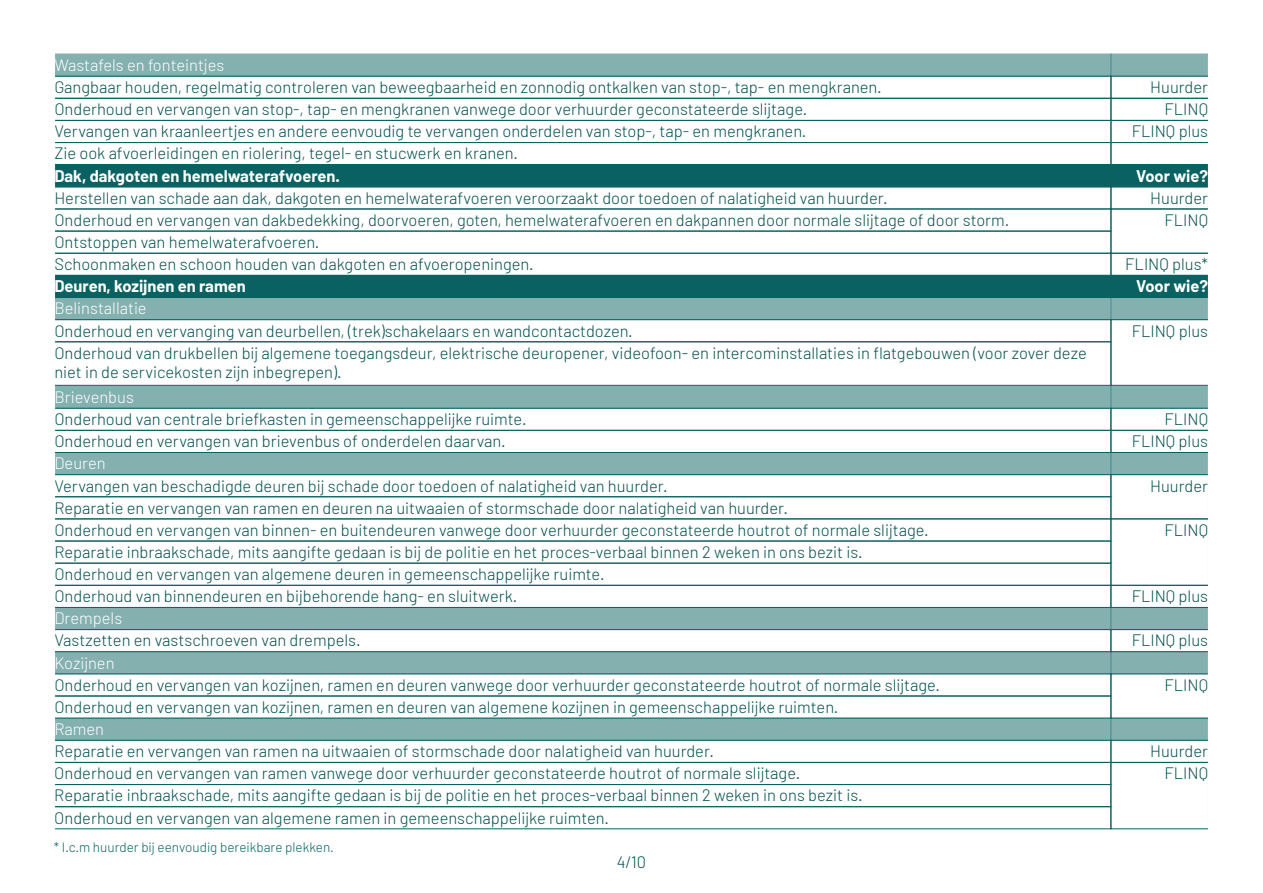
<style>
.page{position:relative;width:1263px;height:893px;background:#fff}
.page>*{position:absolute;margin:0;border:0;box-sizing:border-box;transform-origin:0 0}
.t1{font:300 16.5px "Barlow";color:#034f4e}
.t2{font:300 16.5px "Barlow";color:#fff}
.t3{font:700 16.5px "Barlow";color:#fff}
.t4{font:300 13.5px "Barlow";color:#0a6161}
</style>
<div class="page">
<div style="left:54px;top:54px;width:1057px;height:22px;background:#84b0b0"></div>
<div style="left:1110px;top:54px;width:99px;height:23px;background:#84b0b0"></div>
<div style="left:1110px;top:319px;width:99px;height:67px;border:1px solid #0a6161"></div>
<div style="left:1110px;top:452px;width:99px;height:23px;background:#84b0b0"></div>
<div style="left:1111px;top:275px;width:97px;height:22px;background:#0a6161"></div>
<div style="left:1110px;top:186px;width:99px;height:23px;border:1px solid #0a6161"></div>
<div style="left:1110px;top:718px;width:99px;height:23px;background:#84b0b0;border:1px solid #0a6161"></div>
<div style="left:1110px;top:76px;width:99px;height:23px;border:1px solid #0a6161"></div>
<div style="left:1110px;top:430px;width:99px;height:23px;border:1px solid #0a6161"></div>
<div style="left:1110px;top:253px;width:99px;height:23px;border:1px solid #0a6161"></div>
<div style="left:1110px;top:607px;width:99px;height:23px;background:#84b0b0;border:1px solid #0a6161"></div>
<div style="left:1111px;top:165px;width:97px;height:22px;background:#0a6161"></div>
<div style="left:1110px;top:164px;width:99px;height:23px;border:1px solid #0a6161"></div>
<div style="left:1110px;top:518px;width:99px;height:68px;border:1px solid #0a6161"></div>
<div style="left:1110px;top:120px;width:99px;height:23px;border:1px solid #0a6161"></div>
<div style="left:1110px;top:474px;width:99px;height:45px;border:1px solid #0a6161"></div>
<div style="left:1111px;top:297px;width:98px;height:23px;background:#84b0b0;border:1px solid #0a6161"></div>
<div style="left:1110px;top:651px;width:99px;height:23px;background:#84b0b0;border:1px solid #0a6161"></div>
<div style="left:1110px;top:209px;width:99px;height:45px;border:1px solid #0a6161"></div>
<div style="left:1110px;top:386px;width:99px;height:23px;background:#84b0b0;border:1px solid #0a6161"></div>
<div style="left:1110px;top:740px;width:99px;height:23px;border:1px solid #0a6161"></div>
<div style="left:54px;top:231px;width:1057px;height:23px;border:1px solid #0a6161"></div>
<div style="left:54px;top:76px;width:1057px;height:23px;border:1px solid #0a6161"></div>
<div style="left:54px;top:430px;width:1057px;height:23px;border:1px solid #0a6161"></div>
<div style="left:54px;top:253px;width:1057px;height:23px;border:1px solid #0a6161"></div>
<div style="left:54px;top:607px;width:1057px;height:23px;background:#84b0b0"></div>
<div style="left:54px;top:607px;width:1057px;height:23px;border:1px solid #0a6161"></div>
<div style="left:54px;top:165px;width:1057px;height:22px;background:#0a6161"></div>
<div style="left:54px;top:164px;width:1057px;height:23px;border:1px solid #0a6161"></div>
<div style="left:54px;top:518px;width:1057px;height:23px;border:1px solid #0a6161"></div>
<div style="left:54px;top:341px;width:1057px;height:45px;border:1px solid #0a6161"></div>
<div style="left:54px;top:696px;width:1057px;height:22px;border:1px solid #0a6161"></div>
<div style="left:54px;top:784px;width:1057px;height:23px;border:1px solid #0a6161"></div>
<div style="left:54px;top:98px;width:1057px;height:23px;border:1px solid #0a6161"></div>
<div style="left:54px;top:452px;width:1057px;height:23px;background:#84b0b0"></div>
<div style="left:54px;top:452px;width:1057px;height:23px;border:1px solid #0a6161"></div>
<div style="left:54px;top:275px;width:1057px;height:22px;background:#0a6161"></div>
<div style="left:54px;top:629px;width:1057px;height:23px;border:1px solid #0a6161"></div>
<div style="left:54px;top:186px;width:1057px;height:23px;border:1px solid #0a6161"></div>
<div style="left:54px;top:541px;width:1057px;height:23px;border:1px solid #0a6161"></div>
<div style="left:54px;top:718px;width:1057px;height:22px;background:#84b0b0"></div>
<div style="left:54px;top:718px;width:1057px;height:23px;border:1px solid #0a6161"></div>
<div style="left:54px;top:806px;width:1057px;height:23px;border:1px solid #0a6161"></div>
<div style="left:54px;top:120px;width:1057px;height:23px;border:1px solid #0a6161"></div>
<div style="left:54px;top:474px;width:1057px;height:23px;border:1px solid #0a6161"></div>
<div style="left:54px;top:297px;width:1057px;height:23px;background:#84b0b0"></div>
<div style="left:54px;top:297px;width:1057px;height:23px;border:1px solid #0a6161"></div>
<div style="left:54px;top:652px;width:1057px;height:22px;background:#84b0b0"></div>
<div style="left:54px;top:651px;width:1057px;height:23px;border:1px solid #0a6161"></div>
<div style="left:54px;top:563px;width:1057px;height:23px;border:1px solid #0a6161"></div>
<div style="left:54px;top:386px;width:1057px;height:22px;background:#84b0b0"></div>
<div style="left:54px;top:386px;width:1057px;height:23px;border:1px solid #0a6161"></div>
<div style="left:54px;top:740px;width:1057px;height:23px;border:1px solid #0a6161"></div>
<p class="t2" style="left:54px;top:55px;width:171px">Wastafels en fonteintjes</p>
<p class="t1" style="left:54px;top:77px;width:829px">Gangbaar houden, regelmatig controleren van beweegbaarheid en zonnodig ontkalken van stop-, tap- en mengkranen.</p>
<p class="t1" style="left:54px;top:99px;width:754px">Onderhoud en vervangen van stop-, tap- en mengkranen vanwege door verhuurder geconstateerde slijtage.</p>
<p class="t1" style="left:54px;top:121px;width:753px">Vervangen van kraanleertjes en andere eenvoudig te vervangen onderdelen van stop-, tap- en mengkranen.</p>
<p class="t1" style="left:54px;top:143px;width:465px">Zie ook afvoerleidingen en riolering, tegel- en stucwerk en kranen.</p>
<p class="t3" style="left:54px;top:165px;width:287px">Dak, dakgoten en hemelwaterafvoeren.</p>
<p class="t1" style="left:54px;top:188px;width:835px">Herstellen van schade aan dak, dakgoten en hemelwaterafvoeren veroorzaakt door toedoen of nalatigheid van huurder.</p>
<p class="t1" style="left:54px;top:210px;width:956px">Onderhoud en vervangen van dakbedekking, doorvoeren, goten, hemelwaterafvoeren en dakpannen door normale slijtage of door storm.</p>
<p class="t1" style="left:54px;top:232px;width:267px">Ontstoppen van hemelwaterafvoeren.</p>
<p class="t1" style="left:54px;top:254px;width:481px">Schoonmaken en schoon houden van dakgoten en afvoeropeningen.</p>
<p class="t3" style="left:54px;top:276px;width:193px">Deuren, kozijnen en ramen</p>
<p class="t2" style="left:54px;top:298px;width:94px">Belinstallatie</p>
<p class="t1" style="left:54px;top:320px;width:580px">Onderhoud en vervanging van deurbellen, (trek)schakelaars en wandcontactdozen.</p>
<p class="t1" style="left:54px;top:342px;width:1034px">Onderhoud van drukbellen bij algemene toegangsdeur, elektrische deuropener, videofoon- en intercominstallaties in flatgebouwen (voor zover deze</p>
<p class="t1" style="left:54px;top:362px;width:289px">niet in de servicekosten zijn inbegrepen).</p>
<p class="t2" style="left:54px;top:387px;width:81px">Brievenbus</p>
<p class="t1" style="left:54px;top:409px;width:474px">Onderhoud van centrale briefkasten in gemeenschappelijke ruimte.</p>
<p class="t1" style="left:54px;top:431px;width:453px">Onderhoud en vervangen van brievenbus of onderdelen daarvan.</p>
<p class="t2" style="left:54px;top:453px;width:53px">Deuren</p>
<p class="t1" style="left:54px;top:475px;width:615px">Vervangen van beschadigde deuren bij schade door toedoen of nalatigheid van huurder.</p>
<p class="t1" style="left:54px;top:497px;width:735px">Reparatie en vervangen van ramen en deuren na uitwaaien of stormschade door nalatigheid van huurder.</p>
<p class="t1" style="left:54px;top:520px;width:876px">Onderhoud en vervangen van binnen- en buitendeuren vanwege door verhuurder geconstateerde houtrot of normale slijtage.</p>
<p class="t1" style="left:54px;top:542px;width:810px">Reparatie inbraakschade, mits aangifte gedaan is bij de politie en het proces-verbaal binnen 2 weken in ons bezit is.</p>
<p class="t1" style="left:54px;top:564px;width:552px">Onderhoud en vervangen van algemene deuren in gemeenschappelijke ruimte.</p>
<p class="t1" style="left:54px;top:586px;width:464px">Onderhoud van binnendeuren en bijbehorende hang- en sluitwerk.</p>
<p class="t2" style="left:54px;top:608px;width:69px">Drempels</p>
<p class="t1" style="left:54px;top:630px;width:308px">Vastzetten en vastschroeven van drempels.</p>
<p class="t2" style="left:54px;top:652px;width:62px">Kozijnen</p>
<p class="t1" style="left:54px;top:675px;width:887px">Onderhoud en vervangen van kozijnen, ramen en deuren vanwege door verhuurder geconstateerde houtrot of normale slijtage.</p>
<p class="t1" style="left:54px;top:697px;width:785px">Onderhoud en vervangen van kozijnen, ramen en deuren van algemene kozijnen in gemeenschappelijke ruimten.</p>
<p class="t2" style="left:54px;top:719px;width:51px">Ramen</p>
<p class="t1" style="left:54px;top:741px;width:661px">Reparatie en vervangen van ramen na uitwaaien of stormschade door nalatigheid van huurder.</p>
<p class="t1" style="left:54px;top:763px;width:747px">Onderhoud en vervangen van ramen vanwege door verhuurder geconstateerde houtrot of normale slijtage.</p>
<p class="t1" style="left:54px;top:785px;width:810px">Reparatie inbraakschade, mits aangifte gedaan is bij de politie en het proces-verbaal binnen 2 weken in ons bezit is.</p>
<p class="t1" style="left:54px;top:807px;width:556px">Onderhoud en vervangen van algemene ramen in gemeenschappelijke ruimten.</p>
<p class="t4" style="left:54px;top:839px;width:281px">* I.c.m huurder bij eenvoudig bereikbare plekken.</p>
<p class="t1" style="left:617px;top:852px;width:31px">4/10</p>
<p class="t1" style="left:1150px;top:77px;width:59px">Huurder</p>
<p class="t1" style="left:1164px;top:99px;width:45px">FLINQ</p>
<p class="t1" style="left:1132px;top:121px;width:78px">FLINQ plus</p>
<p class="t3" style="left:1136px;top:165px;width:74px">Voor wie?</p>
<p class="t1" style="left:1150px;top:188px;width:59px">Huurder</p>
<p class="t1" style="left:1164px;top:210px;width:45px">FLINQ</p>
<p class="t1" style="left:1125px;top:254px;width:84px">FLINQ plus*</p>
<p class="t3" style="left:1136px;top:276px;width:74px">Voor wie?</p>
<p class="t1" style="left:1132px;top:320px;width:78px">FLINQ plus</p>
<p class="t1" style="left:1164px;top:409px;width:45px">FLINQ</p>
<p class="t1" style="left:1132px;top:431px;width:78px">FLINQ plus</p>
<p class="t1" style="left:1150px;top:475px;width:59px">Huurder</p>
<p class="t1" style="left:1164px;top:520px;width:45px">FLINQ</p>
<p class="t1" style="left:1132px;top:586px;width:78px">FLINQ plus</p>
<p class="t1" style="left:1132px;top:630px;width:78px">FLINQ plus</p>
<p class="t1" style="left:1164px;top:675px;width:45px">FLINQ</p>
<p class="t1" style="left:1150px;top:741px;width:59px">Huurder</p>
<p class="t1" style="left:1164px;top:763px;width:45px">FLINQ</p>
</div>
